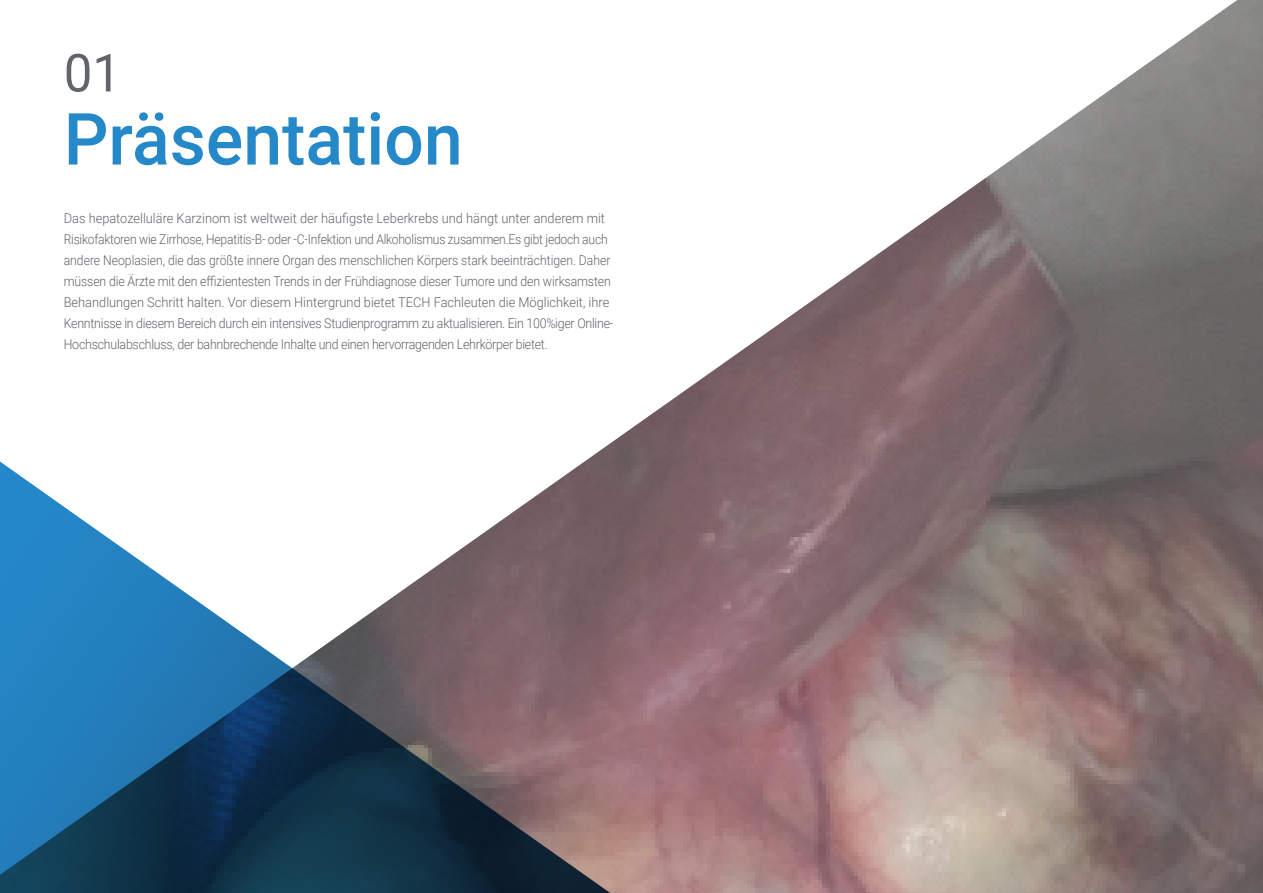
<style>
.page{position:relative;width:1263px;height:893px;background:#fff}
.page>*{position:absolute;margin:0;border:0;box-sizing:border-box;transform-origin:0 0}
.t1{font:500 72px "Roboto";color:#2488c9}
.t2{font:52.5px "Roboto";color:#61646a}
.t3{font:300 13.5px/21px "Roboto";letter-spacing:-.01em;color:#61646a;scale:.95 1}
</style>
<div class="page">
<img style="left:606px;top:0;width:657px;height:893px">
<svg style="left:0;top:446px;width:640px;height:447px"></svg>
<h2 class="t2" style="left:64px;top:36px;width:59px">01</h2>
<h1 class="t1" style="left:64px;top:89px;width:400px">Präsentation</h1>
<p class="t3" style="left:64px;top:207px;width:580px">Das hepatozelluläre Karzinom ist weltweit der häufigste Leberkrebs und hängt unter anderem mit Risikofaktoren wie Zirrhose, Hepatitis-B- oder -C-Infektion und Alkoholismus zusammen.Es gibt jedoch auch andere Neoplasien, die das größte innere Organ des menschlichen Körpers stark beeinträchtigen. Daher müssen die Ärzte mit den effizientesten Trends in der Frühdiagnose dieser Tumore und den wirksamsten Behandlungen Schritt halten. Vor diesem Hintergrund bietet TECH Fachleuten die Möglichkeit, ihre Kenntnisse in diesem Bereich durch ein intensives Studienprogramm zu aktualisieren. Ein 100%iger Online-Hochschulabschluss, der bahnbrechende Inhalte und einen hervorragenden Lehrkörper bietet.</p>
</div>
